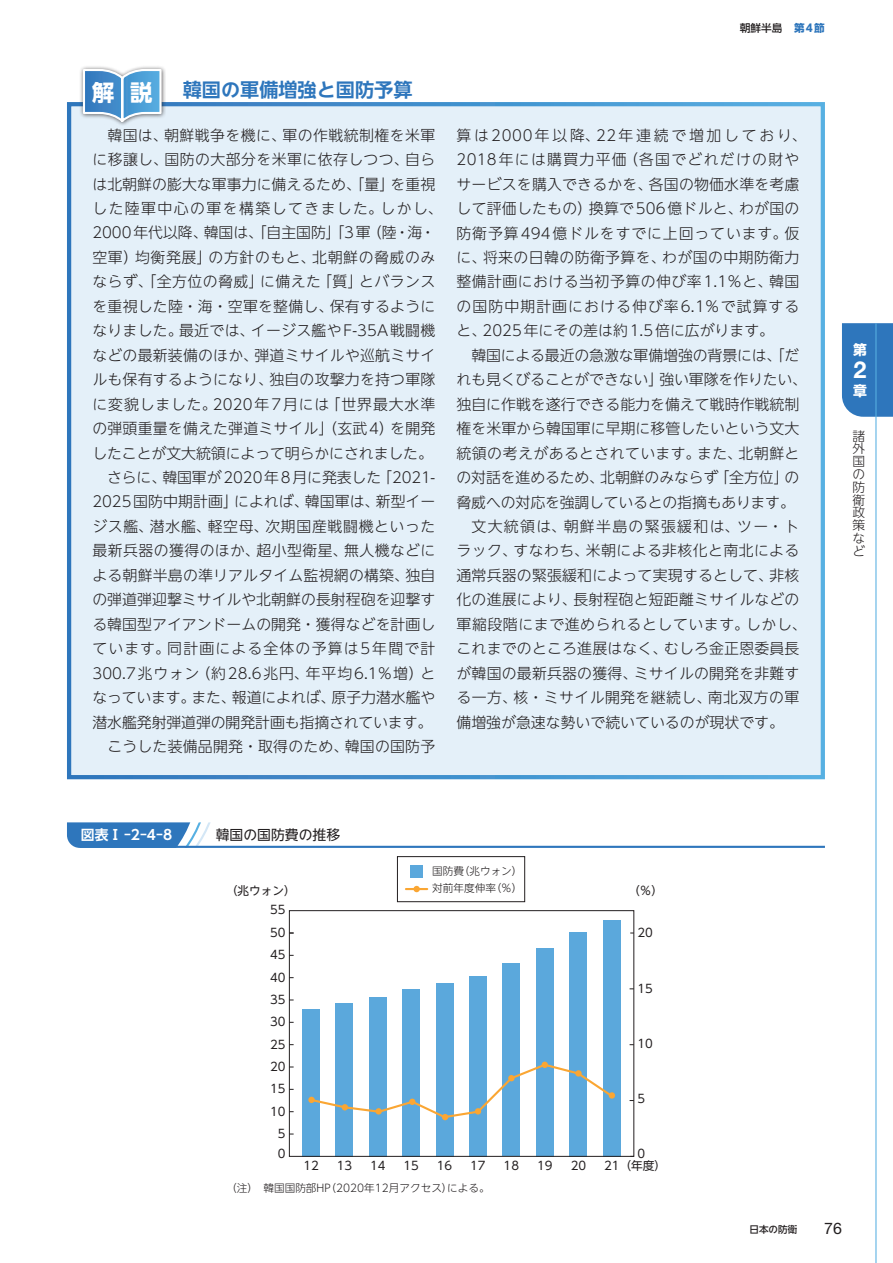
<style>
.page{position:relative;width:893px;height:1263px;background:#fff}
.page>*{position:absolute;margin:0;border:0;box-sizing:border-box;transform-origin:0 0}
.t1{font:700 23.4px "Helvetica Neue LT Std";color:#fff}
.t2{font:700 22.35px "UD Shin Go NT Pr 6 N";color:#fff}
.t3{font:700 19.2px "UD Shin Go NT Pr 6 N De";color:#2e76bc}
.t4{font:15.9px "Helvetica Neue LT Std";color:#231f20}
.t5{font:300 14.85px/24.5px "UD Shin Go NT Pr 6 N";letter-spacing:.015em;color:#231f20}
.t6{font:300 14.85px "UD Shin Go NT Pr 6 N";letter-spacing:-.01em;color:#231f20}
.t7{font:300 14.85px "UD Shin Go NT Pr 6 N";letter-spacing:-.005em;color:#231f20}
.t8{font:300 14.85px "UD Shin Go NT Pr 6 N";letter-spacing:.04em;color:#231f20}
.t9{font:300 14.85px "UD Shin Go NT Pr 6 N";letter-spacing:.055em;color:#231f20}
.t10{font:300 14.85px "UD Shin Go NT Pr 6 N";letter-spacing:.06em;color:#231f20}
.t11{font:300 14.85px "UD Shin Go NT Pr 6 N";letter-spacing:.045em;color:#231f20}
.t12{font:300 14.85px "UD Shin Go NT Pr 6 N";letter-spacing:.095em;color:#231f20}
.t13{font:300 14.85px "UD Shin Go NT Pr 6 N";letter-spacing:.08em;color:#231f20}
.t14{font:300 14.85px "UD Shin Go NT Pr 6 N";letter-spacing:.09em;color:#231f20}
.t15{font:700 13.8px "UD Shin Go NT Pr 6 N De";color:#fff}
.t16{font:13.8px "UD Shin Go NT Pr 6 N";color:#231f20}
.t17{font:700 13.8px "UD Shin Go NT Pr 6 N";color:#fff}
.t18{font:300 12.75px/12.8px "UD Shin Go NT Pr 6 N";color:#231f20;text-align:justify}
.t19{font:11.7px "UD Shin Go NT Pr 6 N";color:#231f20}
.t20{font:300 10.65px/17px "UD Shin Go NT Pr 6 N";color:#231f20}
.t21{font:500 10.65px "UD Shin Go NT Pr 6 N";color:#231f20}
.t22{font:500 9.6px "UD Shin Go NT Pr 6 N";color:#231f20}
.s1{font-weight:700;color:#2e76bc}
</style>
<div class="page">
<div style="left:67px;top:102px;width:758px;height:678px;background:#e4f0f9"></div>
<div style="left:78px;top:64px;width:88px;height:62px;background:#231f20;opacity:.75"></div>
<svg style="left:82px;top:68px;width:81px;height:58px;background:#7eb1d8"></svg>
<svg style="left:67px;top:822px;width:160px;height:26px"></svg>
<hr style="left:80px;top:846px;width:745px;height:2px;background:#2e76bc">
<div style="left:536px;top:948px;width:17px;height:208px;background:#5ba8dc"></div>
<div style="left:503px;top:963px;width:17px;height:193px;background:#5ba8dc"></div>
<div style="left:570px;top:932px;width:17px;height:224px;background:#5ba8dc"></div>
<div style="left:603px;top:920px;width:18px;height:236px;background:#5ba8dc"></div>
<div style="left:469px;top:976px;width:18px;height:180px;background:#5ba8dc"></div>
<div style="left:436px;top:983px;width:17px;height:173px;background:#5ba8dc"></div>
<div style="left:369px;top:997px;width:18px;height:159px;background:#5ba8dc"></div>
<div style="left:336px;top:1003px;width:17px;height:153px;background:#5ba8dc"></div>
<div style="left:302px;top:1009px;width:18px;height:147px;background:#5ba8dc"></div>
<div style="left:402px;top:989px;width:18px;height:167px;background:#5ba8dc"></div>
<div style="left:289px;top:910px;width:345px;height:246px;border:1px solid #231f20"></div>
<div style="left:397px;top:856px;width:128px;height:46px;border:1px solid #231f20"></div>
<hr style="left:406px;top:888px;width:21px;height:2px;background:#faa633">
<div style="left:410px;top:865px;width:13px;height:13px;background:#5ba8dc"></div>
<div style="left:413px;top:886px;width:7px;height:6px;background:#faa633;border-radius:50%"></div>
<svg style="left:309px;top:1062px;width:306px;height:58px"></svg>
<div style="left:508px;top:1075px;width:7px;height:6px;background:#faa633;border-radius:50%"></div>
<div style="left:542px;top:1061px;width:6px;height:7px;background:#faa633;border-radius:50%"></div>
<div style="left:575px;top:1070px;width:7px;height:6px;background:#faa633;border-radius:50%"></div>
<div style="left:609px;top:1092px;width:6px;height:7px;background:#faa633;border-radius:50%"></div>
<div style="left:842px;top:323px;width:51px;height:94px;background:#2e76bc"></div>
<hr style="left:875px;top:323px;width:1px;height:940px;background:#57b0e2">
<h2 class="t2" style="left:92px;top:75px;width:62px">解 説</h2>
<p class="t3" style="left:183px;top:74px;width:231px">韓国の軍備増強と国防予算</p>
<p class="t5" style="left:107px;top:122px;width:329px">韓国は、朝鮮戦争を機に、軍の作戦統制権を米軍</p>
<p class="t5" style="left:92px;top:147px;width:344px">に移譲し、国防の大部分を米軍に依存しつつ、自ら</p>
<p class="t5" style="left:92px;top:171px;width:344px">は北朝鮮の膨大な軍事力に備えるため、「量」を重視</p>
<p class="t12" style="left:92px;top:196px;width:352px">した陸軍中心の軍を構築してきました。しかし、</p>
<p class="t7" style="left:92px;top:221px;width:344px">2000年代以降、韓国は、「自主国防」「3軍（陸・海・</p>
<p class="t8" style="left:92px;top:245px;width:344px">空軍）均衡発展」の方針のもと、北朝鮮の脅威のみ</p>
<p class="t5" style="left:92px;top:269px;width:344px">ならず、「全方位の脅威」に備えた「質」とバランス</p>
<p class="t5" style="left:92px;top:293px;width:344px">を重視した陸・海・空軍を整備し、保有するように</p>
<p class="t5" style="left:92px;top:318px;width:344px">なりました。最近では、イージス艦やF-35A戦闘機</p>
<p class="t5" style="left:92px;top:342px;width:344px">などの最新装備のほか、弾道ミサイルや巡航ミサイ</p>
<p class="t5" style="left:92px;top:367px;width:344px">ルも保有するようになり、独自の攻撃力を持つ軍隊</p>
<p class="t10" style="left:92px;top:392px;width:344px">に変貌しました。2020年7月には「世界最大水準</p>
<p class="t5" style="left:92px;top:416px;width:344px">の弾頭重量を備えた弾道ミサイル」（玄武4）を開発</p>
<p class="t7" style="left:92px;top:441px;width:342px">したことが文大統領によって明らかにされました。</p>
<p class="t7" style="left:107px;top:465px;width:330px">さらに、韓国軍が2020年8月に発表した「2021-</p>
<p class="t5" style="left:92px;top:489px;width:344px">2025国防中期計画」によれば、韓国軍は、新型イー</p>
<p class="t11" style="left:92px;top:514px;width:345px">ジス艦、潜水艦、軽空母、次期国産戦闘機といった</p>
<p class="t5" style="left:92px;top:538px;width:344px">最新兵器の獲得のほか、超小型衛星、無人機などに</p>
<p class="t5" style="left:92px;top:562px;width:345px">よる朝鮮半島の準リアルタイム監視網の構築、独自</p>
<p class="t5" style="left:92px;top:587px;width:344px">の弾道弾迎撃ミサイルや北朝鮮の長射程砲を迎撃す</p>
<p class="t5" style="left:92px;top:611px;width:344px">る韓国型アイアンドームの開発・獲得などを計画し</p>
<p class="t13" style="left:92px;top:636px;width:344px">ています。同計画による全体の予算は5年間で計</p>
<p class="t9" style="left:92px;top:661px;width:345px">300.7兆ウォン（約28.6兆円、年平均6.1％増）と</p>
<p class="t6" style="left:92px;top:685px;width:344px">なっています。また、報道によれば、原子力潜水艦や</p>
<p class="t7" style="left:92px;top:710px;width:341px">潜水艦発射弾道弾の開発計画も指摘されています。</p>
<p class="t5" style="left:107px;top:734px;width:329px">こうした装備品開発・取得のため、韓国の国防予</p>
<p class="t21" style="left:740px;top:19px;width:87px">朝鮮半島 <span class="s1">第4節</span></p>
<p class="t5" style="left:457px;top:122px;width:352px">算は2000年以降、22年連続で増加しており、<br>2018年には購買力平価（各国でどれだけの財やサービスを購入できるかを、各国の物価水準を考慮して評価したもの）換算で506億ドルと、わが国の防衛予算494億ドルをすでに上回っています。仮に、将来の日韓の防衛予算を、わが国の中期防衛力整備計画における当初予算の伸び率1.1％と、韓国の国防中期計画における伸び率6.1％で試算すると、2025年にその差は約1.5倍に広がります。</p>
<p class="t6" style="left:471px;top:343px;width:330px">韓国による最近の急激な軍備増強の背景には、「だ</p>
<p class="t6" style="left:456px;top:368px;width:352px">れも見くびることができない」強い軍隊を作りたい、</p>
<p class="t5" style="left:456px;top:391px;width:344px">独自に作戦を遂行できる能力を備えて戦時作戦統制</p>
<p class="t5" style="left:456px;top:416px;width:344px">権を米軍から韓国軍に早期に移管したいという文大</p>
<p class="t5" style="left:456px;top:440px;width:344px">統領の考えがあるとされています。また、北朝鮮と</p>
<p class="t6" style="left:456px;top:465px;width:344px">の対話を進めるため、北朝鮮のみならず「全方位」の</p>
<p class="t6" style="left:456px;top:490px;width:340px">脅威への対応を強調しているとの指摘もあります。</p>
<p class="t14" style="left:471px;top:514px;width:329px">文大統領は、朝鮮半島の緊張緩和は、ツー・ト</p>
<p class="t5" style="left:457px;top:538px;width:344px">ラック、すなわち、米朝による非核化と南北による</p>
<p class="t5" style="left:457px;top:562px;width:344px">通常兵器の緊張緩和によって実現するとして、非核</p>
<p class="t5" style="left:457px;top:587px;width:344px">化の進展により、長射程砲と短距離ミサイルなどの</p>
<p class="t8" style="left:457px;top:612px;width:352px">軍縮段階にまで進められるとしています。しかし、</p>
<p class="t5" style="left:457px;top:636px;width:344px">これまでのところ進展はなく、むしろ金正恩委員長</p>
<p class="t5" style="left:457px;top:660px;width:344px">が韓国の最新兵器の獲得、ミサイルの開発を非難す</p>
<p class="t5" style="left:457px;top:685px;width:344px">る一方、核・ミサイル開発を継続し、南北双方の軍</p>
<p class="t5" style="left:457px;top:709px;width:329px">備増強が急速な勢いで続いているのが現状です。</p>
<p class="t17" style="left:853px;top:338px;width:15px">第</p>
<h1 class="t1" style="left:853px;top:355px;width:14px">2</h1>
<p class="t17" style="left:853px;top:379px;width:15px">章</p>
<p class="t18" style="left:853px;top:429px;width:14px">諸外国の防衛政策など</p>
<p class="t15" style="left:81px;top:824px;width:93px">図表Ⅰ-2-4-8</p>
<p class="t16" style="left:216px;top:824px;width:126px">韓国の国防費の推移</p>
<p class="t20" style="left:432px;top:862px;width:92px">国防費（兆ウォン）対前年度伸率（％）</p>
<p class="t19" style="left:226px;top:881px;width:72px">（兆ウォン）</p>
<p class="t19" style="left:628px;top:881px;width:37px">（％）</p>
<p class="t19" style="left:270px;top:900px;width:17px">55</p>
<p class="t19" style="left:270px;top:923px;width:17px">50</p>
<p class="t19" style="left:270px;top:945px;width:17px">45</p>
<p class="t19" style="left:270px;top:968px;width:17px">40</p>
<p class="t19" style="left:270px;top:990px;width:17px">35</p>
<p class="t19" style="left:270px;top:1012px;width:17px">30</p>
<p class="t19" style="left:270px;top:1035px;width:17px">25</p>
<p class="t19" style="left:270px;top:1057px;width:17px">20</p>
<p class="t19" style="left:270px;top:1079px;width:17px">15</p>
<p class="t19" style="left:270px;top:1102px;width:17px">10</p>
<p class="t19" style="left:278px;top:1124px;width:9px">5</p>
<p class="t19" style="left:278px;top:1144px;width:9px">0</p>
<p class="t19" style="left:303px;top:1156px;width:17px">12</p>
<p class="t19" style="left:337px;top:1156px;width:17px">13</p>
<p class="t19" style="left:370px;top:1156px;width:17px">14</p>
<p class="t19" style="left:403px;top:1156px;width:17px">15</p>
<p class="t19" style="left:437px;top:1156px;width:17px">16</p>
<p class="t19" style="left:470px;top:1156px;width:17px">17</p>
<p class="t19" style="left:504px;top:1156px;width:17px">18</p>
<p class="t19" style="left:537px;top:1156px;width:17px">19</p>
<p class="t19" style="left:571px;top:1156px;width:17px">20</p>
<p class="t20" style="left:226px;top:1179px;width:265px">（注）　韓国国防部HP（2020年12月アクセス）による。</p>
<p class="t19" style="left:638px;top:923px;width:17px">20</p>
<p class="t19" style="left:638px;top:979px;width:17px">15</p>
<p class="t19" style="left:638px;top:1034px;width:17px">10</p>
<p class="t19" style="left:638px;top:1089px;width:9px">5</p>
<p class="t19" style="left:638px;top:1144px;width:9px">0</p>
<p class="t19" style="left:604px;top:1156px;width:63px">21（年度）</p>
<p class="t22" style="left:749px;top:1221px;width:49px">日本の防衛</p>
<p class="t4" style="left:824px;top:1219px;width:19px">76</p>
</div>
